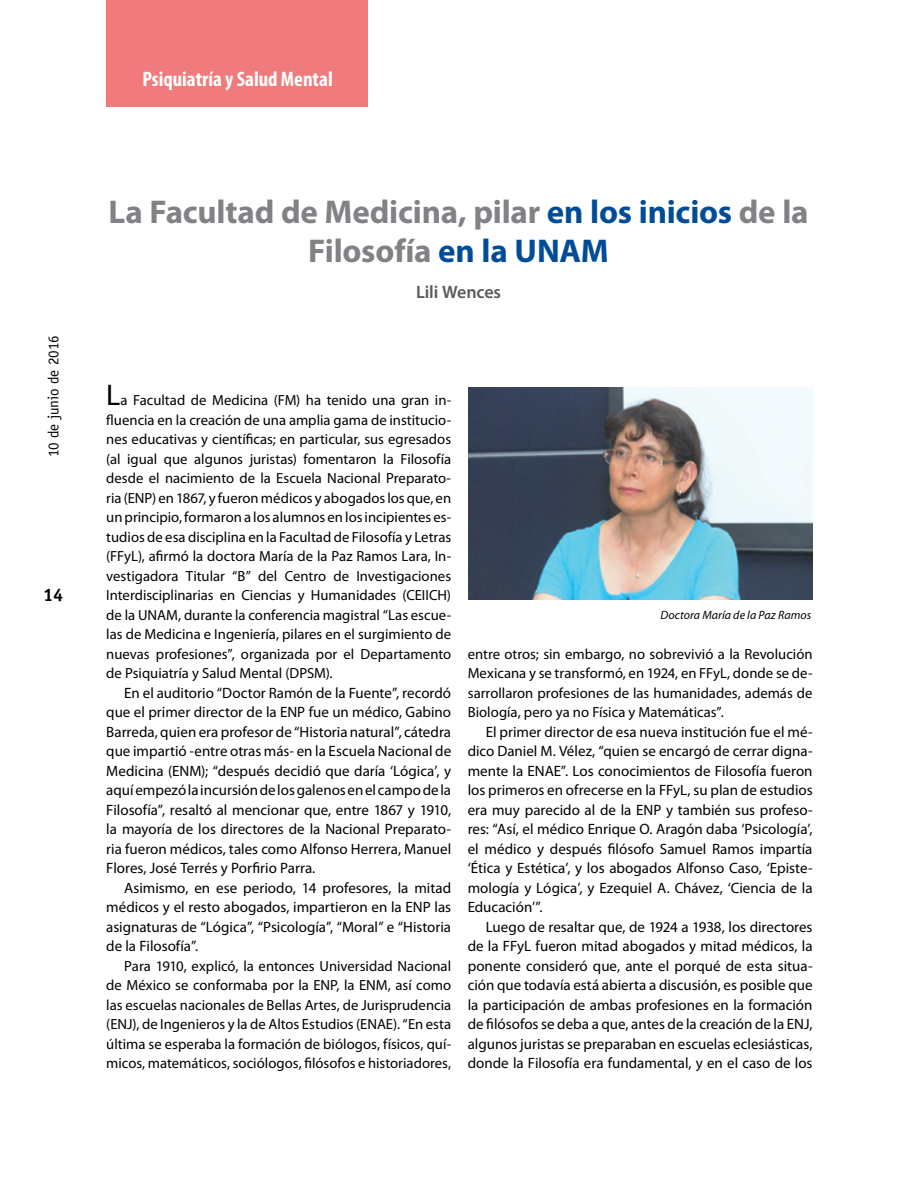
<style>
.page{position:relative;width:918px;height:1188px;background:#fff}
.page>*{position:absolute;margin:0;border:0;box-sizing:border-box;transform-origin:0 0}
.t1{font:700 33px/39px "Myriad Pro";letter-spacing:-.005em;color:#808285;text-align:center}
.t2{font:700 condensed 21px "Myriad Pro";color:#fff}
.t3{font:600 18px "Myriad Pro";letter-spacing:-.01em;color:#58595b}
.t4{font:700 18px "Officina Sans LT";color:#000}
.t5{font:15px/19.5px "Myriad Pro";color:#000;text-align:justify}
.t6{font:15px "Officina Sans LT";color:#000}
.t7{font:14.7px/19.5px "Myriad Pro";color:#000;text-align:justify}
.t8{font:italic 12px "Myriad Pro";letter-spacing:.005em;color:#000}
.s1{color:#004c98}
.s2{font-size:30px}
</style>
<div class="page">
<img style="left:468px;top:387px;width:345px;height:213px">
<div style="left:106px;top:0;width:262px;height:106px;background:#f17a7d"></div>
<p class="t6" style="left:45px;top:457px;width:123px;rotate:-90deg">10 de junio de 2016</p>
<p class="t4" style="left:43px;top:583px;width:22px">14</p>
<h2 class="t2" style="left:142px;top:65px;width:192px">Psiquiatría y Salud Mental</h2>
<h1 class="t1" style="left:109px;top:192px;width:702px">La Facultad de Medicina, pilar <span class="s1">en los inicios</span> de la<br>Filosofía <span class="s1">en la UNAM</span></h1>
<p class="t3" style="left:416px;top:280px;width:87px">Lili Wences</p>
<p class="t7" style="left:106px;top:390px;width:346px"><span class="s2">L</span>a Facultad de Medicina (FM) ha tenido una gran in&shy;fluencia en la creación de una amplia gama de institucio&shy;nes educativas y científicas; en particular, sus egresados (al igual que algunos juristas) fomentaron la Filosofía desde el nacimiento de la Escuela Nacional Preparato&shy;ria (ENP) en 1867, y fueron médicos y abogados los que, en un principio, formaron a los alumnos en los incipientes es&shy;tudios de esa disciplina en la Facultad de Filosofía y Letras (FFyL), afirmó la doctora María de la Paz Ramos Lara, In&shy;vestigadora Titular “B” del Centro de Investigaciones Interdisciplinarias en Ciencias y Humanidades (CEIICH) de la UNAM, durante la conferencia magistral “Las escue&shy;las de Medicina e Ingeniería, pilares en el surgimiento de nuevas profesiones”, organizada por el Departamento de Psiquiatría y Salud Mental (DPSM).</p>
<p class="t5" style="left:106px;top:682px;width:346px;text-indent:18px">En el auditorio “Doctor Ramón de la Fuente”, recordó que el primer director de la ENP fue un médico, Gabino Barreda, quien era profesor de “Historia natural”, cátedra que impartió -entre otras más- en la Escuela Nacional de Medicina (ENM); “después decidió que daría ‘Lógica’, y aquí empezó la incursión de los galenos en el campo de la Filosofía”, resaltó al mencionar que, entre 1867 y 1910, la mayoría de los directores de la Nacional Preparato&shy;ria fueron médicos, tales como Alfonso Herrera, Manuel Flores, José Terrés y Porfirio Parra.</p>
<p class="t5" style="left:106px;top:877px;width:346px;text-indent:18px">Asimismo, en ese periodo, 14 profesores, la mitad médicos y el resto abogados, impartieron en la ENP las asignaturas de “Lógica”, “Psicología”, “Moral” e “Historia de la Filosofía”.</p>
<p class="t7" style="left:106px;top:956px;width:346px;text-indent:18px">Para 1910, explicó, la entonces Universidad Nacional de México se conformaba por la ENP, la ENM, así como las escuelas nacionales de Bellas Artes, de Jurisprudencia (ENJ), de Ingenieros y la de Altos Estudios (ENAE). “En esta última se esperaba la formación de biólogos, físicos, quí&shy;micos, matemáticos, sociólogos, filósofos e historiadores,</p>
<p class="t8" style="left:660px;top:608px;width:152px">Doctora María de la Paz Ramos</p>
<p class="t7" style="left:468px;top:644px;width:346px">entre otros; sin embargo, no sobrevivió a la Revolución Mexicana y se transformó, en 1924, en FFyL, donde se de&shy;sarrollaron profesiones de las humanidades, además de Biología, pero ya no Física y Matemáticas”.</p>
<p class="t5" style="left:468px;top:721px;width:346px;text-indent:18px">El primer director de esa nueva institución fue el mé&shy;dico Daniel M. Vélez, “quien se encargó de cerrar digna&shy;mente la ENAE”. Los conocimientos de Filosofía fueron los primeros en ofrecerse en la FFyL, su plan de estudios era muy parecido al de la ENP y también sus profeso&shy;res: “Así, el médico Enrique O. Aragón daba ‘Psicología’, el médico y después filósofo Samuel Ramos impartía ‘Ética y Estética’, y los abogados Alfonso Caso, ‘Episte&shy;mología y Lógica’, y Ezequiel A. Chávez, ‘Ciencia de la Educación’”.</p>
<p class="t5" style="left:468px;top:916px;width:346px;text-indent:18px">Luego de resaltar que, de 1924 a 1938, los directores de la FFyL fueron mitad abogados y mitad médicos, la ponente consideró que, ante el porqué de esta situa&shy;ción que todavía está abierta a discusión, es posible que la participación de ambas profesiones en la formación de filósofos se deba a que, antes de la creación de la ENJ, algunos juristas se preparaban en escuelas eclesiásticas, donde la Filosofía era fundamental, y en el caso de los</p>
</div>
